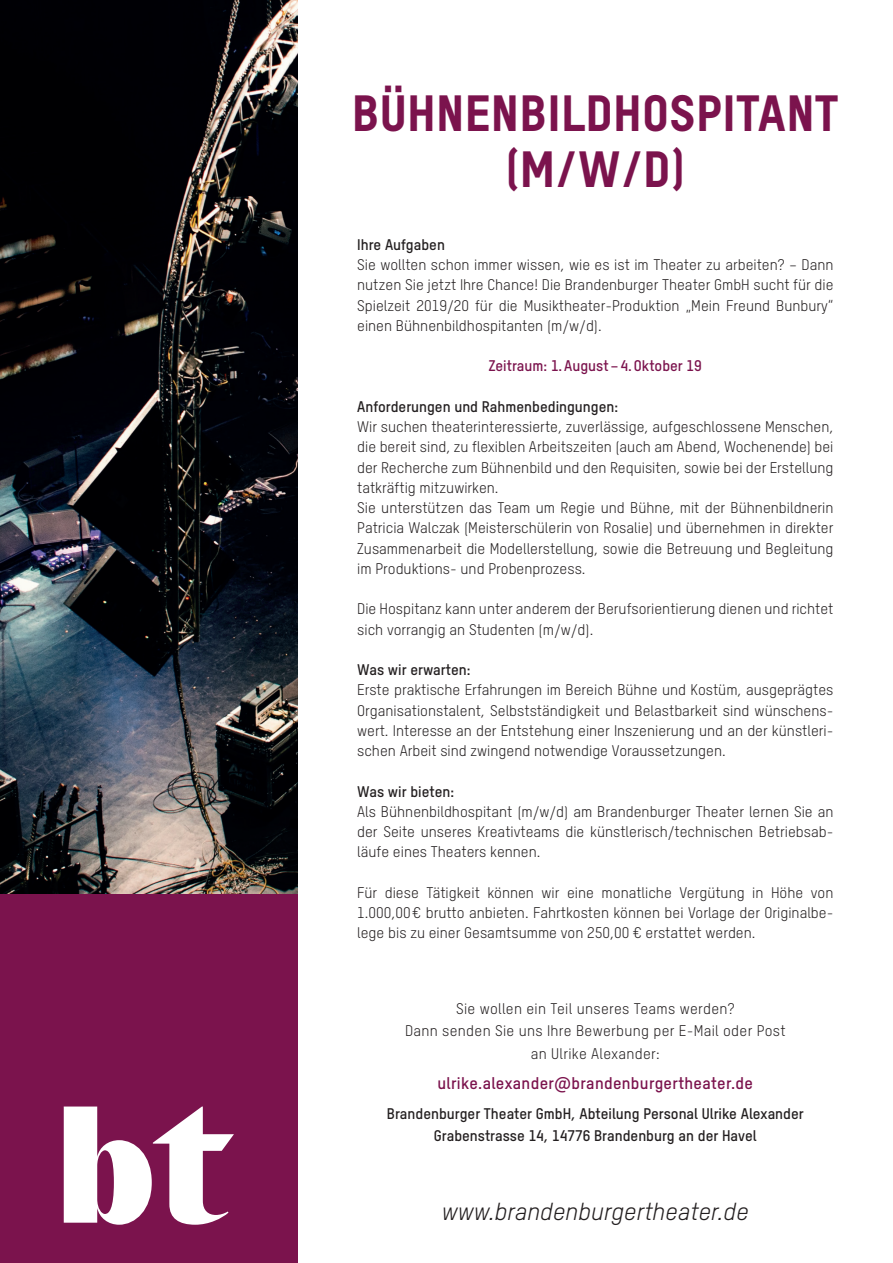
<style>
.page{position:relative;width:893px;height:1263px;background:#fff}
.page>*{position:absolute;margin:0;border:0;box-sizing:border-box;transform-origin:0 0}
.t1{font:49.5px/55.5px "T Star Pro Heavy";letter-spacing:.02em;color:#7b134d;text-align:center}
.t2{font:italic 24px "T Star Pro Regular";color:#231f20}
.t3{font:16.5px "T Star Pro Bold";letter-spacing:.02em;color:#7b134d}
.t4{font:15px/20.2px "T Star Pro Regular";color:#231f20;text-align:justify}
.t5{font:15px/22.5px "T Star Pro Bold";color:#231f20;text-align:center}
.t6{font:15px/22.5px "T Star Pro Regular";letter-spacing:.02em;color:#231f20;text-align:center}
.t7{font:15px "T Star Pro Bold";color:#7b134d}
</style>
<div class="page">
<div style="left:0;top:893px;width:298px;height:370px;background:#7b134d"></div>
<svg style="left:64px;top:1106px;width:170px;height:119px"></svg>
<img style="left:0;top:0;width:298px;height:893px">
<h1 class="t1" style="left:352px;top:81px;width:488px">BÜHNENBILDHOSPITANT (M/W/D)</h1>
<p class="t5" style="left:357px;top:232px;width:89px">Ihre Aufgaben</p>
<p class="t4" style="left:357px;top:254px;width:478px">Sie wollten schon immer wissen, wie es ist im Theater zu arbeiten? – Dann nutzen Sie jetzt Ihre Chance! Die Brandenburger Theater GmbH sucht für die Spielzeit 2019/20 für die Musiktheater-Produktion „Mein Freund Bunbury“ einen Bühnenbildhospitanten (m/w/d).</p>
<p class="t7" style="left:489px;top:355px;width:215px">Zeitraum: 1.August–4.Oktober 19</p>
<p class="t5" style="left:357px;top:394px;width:262px">Anforderungen und Rahmenbedingungen:</p>
<p class="t4" style="left:357px;top:416px;width:478px;text-align:left">Wir suchen theaterinteressierte, zuverlässige, aufgeschlossene Menschen, die bereit sind, zu flexiblen Arbeitszeiten (auch am Abend, Wochenende) bei der Recherche zum Bühnenbild und den Requisiten, sowie bei der Erstellung tatkräftig mitzuwirken.<br>Sie unterstützen das Team um Regie und Bühne, mit der Bühnenbildnerin Patricia Walczak (Meisterschülerin von Rosalie) und übernehmen in direkter Zusammenarbeit die Modellerstellung, sowie die Betreuung und Begleitung im Produktions- und Probenprozess.</p>
<p class="t4" style="left:357px;top:598px;width:478px">Die Hospitanz kann unter anderem der Berufsorientierung dienen und richtet sich vorrangig an Studenten (m/w/d).</p>
<p class="t5" style="left:357px;top:657px;width:115px">Was wir erwarten:</p>
<p class="t4" style="left:357px;top:679px;width:478px">Erste praktische Erfahrungen im Bereich Bühne und Kostüm, ausgeprägtes Organisationstalent, Selbstständigkeit und Belastbarkeit sind wünschens&shy;wert. Interesse an der Entstehung einer Inszenierung und an der künstleri&shy;schen Arbeit sind zwingend notwendige Voraussetzungen.</p>
<p class="t5" style="left:357px;top:779px;width:98px">Was wir bieten:</p>
<p class="t4" style="left:357px;top:800px;width:478px">Als Bühnenbildhospitant (m/w/d) am Brandenburger Theater lernen Sie an der Seite unseres Kreativteams die künstlerisch/technischen Betriebsab&shy;läufe eines Theaters kennen.</p>
<p class="t4" style="left:357px;top:881px;width:478px">Für diese Tätigkeit können wir eine monatliche Vergütung in Höhe von 1.000,00€ brutto anbieten. Fahrtkosten können bei Vorlage der Originalbe&shy;lege bis zu einer Gesamtsumme von 250,00 € erstattet werden.</p>
<p class="t6" style="left:405px;top:996px;width:382px">Sie wollen ein Teil unseres Teams werden?<br>Dann senden Sie uns Ihre Bewerbung per E-Mail oder Post an Ulrike Alexander:</p>
<p class="t3" style="left:438px;top:1070px;width:317px">ulrike.alexander@brandenburgertheater.de</p>
<p class="t5" style="left:387px;top:1101px;width:418px">Brandenburger Theater GmbH, Abteilung Personal Ulrike Alexander<br>Grabenstrasse 14, 14776 Brandenburg an der Havel</p>
<h2 class="t2" style="left:442px;top:1195px;width:309px">www.brandenburgertheater.de</h2>
</div>
